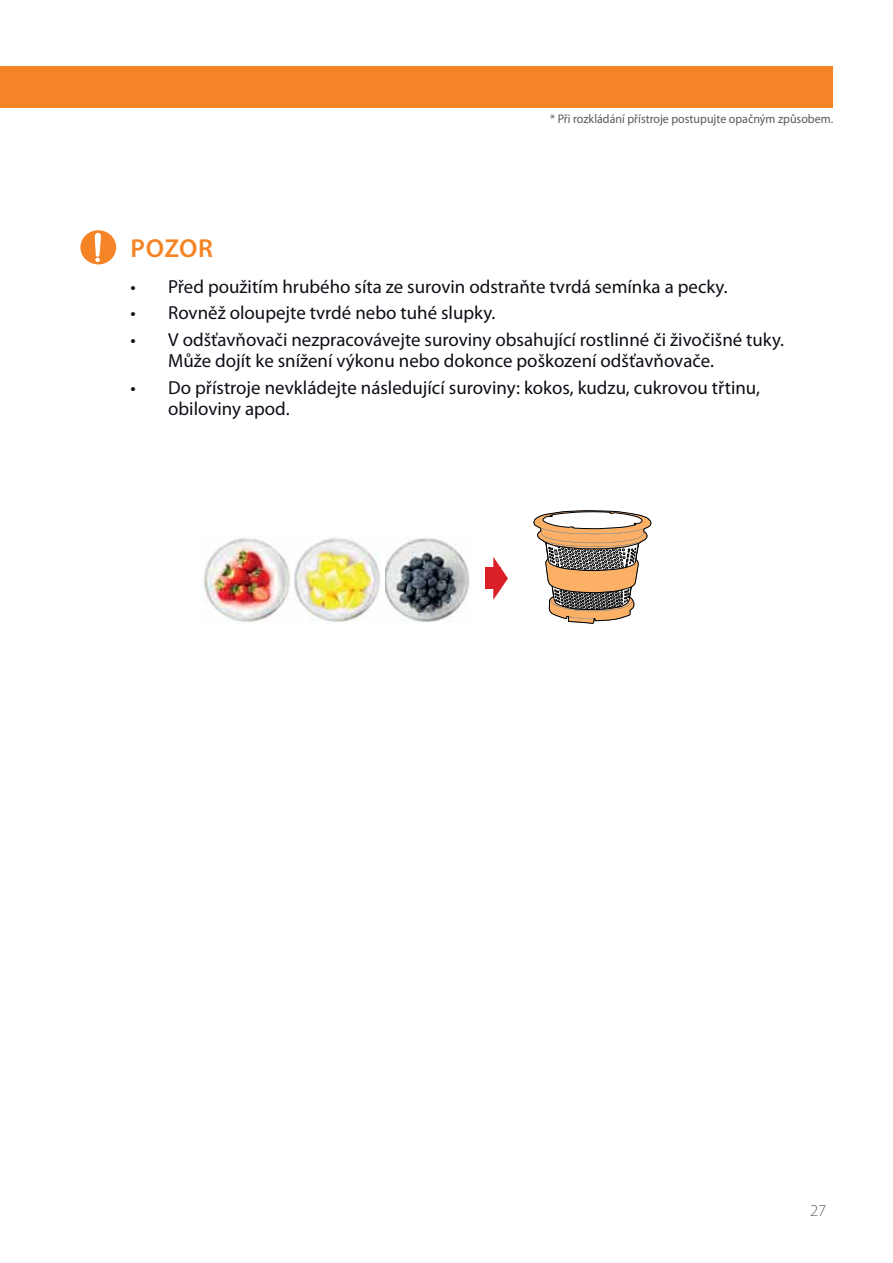
<style>
.page{position:relative;width:893px;height:1263px;background:#fff}
.page>*{position:absolute;margin:0;border:0;box-sizing:border-box;transform-origin:0 0}
.t1{font:600 26.1px "Myriad Pro";letter-spacing:.02em;color:#f58426}
.t2{font:18.9px/20.9px "Myriad Pro";color:#0c0f16}
.t3{font:300 16.8px "Myriad Pro";color:#616669}
.t4{font:12.6px "Myriad Pro";color:#575b5e;scale:.95 1}
</style>
<div class="page">
<div style="left:0;top:66px;width:116px;height:42px;background:#f58426"></div>
<div style="left:60px;top:66px;width:773px;height:42px;background:#f58426"></div>
<img style="left:202px;top:537px;width:178px;height:85px">
<img style="left:385px;top:538px;width:85px;height:84px">
<svg style="left:80px;top:230px;width:36px;height:34px"></svg>
<div style="left:485px;top:568px;width:15px;height:21px;background:#da1f26"></div>
<svg style="left:493px;top:557px;width:15px;height:43px"></svg>
<svg style="left:533px;top:510px;width:119px;height:114px"></svg>
<p class="t4" style="left:550px;top:114px;width:299px">* Při rozkládání přístroje postupujte opačným způsobem.</p>
<h1 class="t1" style="left:131px;top:238px;width:84px">POZOR</h1>
<p class="t2" style="left:130px;top:277px;width:599px">• Před použitím hrubého síta ze surovin odstraňte tvrdá semínka a pecky.</p>
<p class="t2" style="left:130px;top:304px;width:367px">• Rovněž oloupejte tvrdé nebo tuhé slupky.</p>
<p class="t2" style="left:168px;top:331px;width:617px;text-indent:-38px">• V odšťavňovači nezpracovávejte suroviny obsahující rostlinné či živočišné tuky.<br>Může dojít ke snížení výkonu nebo dokonce poškození odšťavňovače.</p>
<p class="t2" style="left:168px;top:378px;width:593px;text-indent:-38px">• Do přístroje nevkládejte následující suroviny: kokos, kudzu, cukrovou třtinu, obiloviny apod.</p>
<p class="t3" style="left:810px;top:1204px;width:18px">27</p>
</div>
